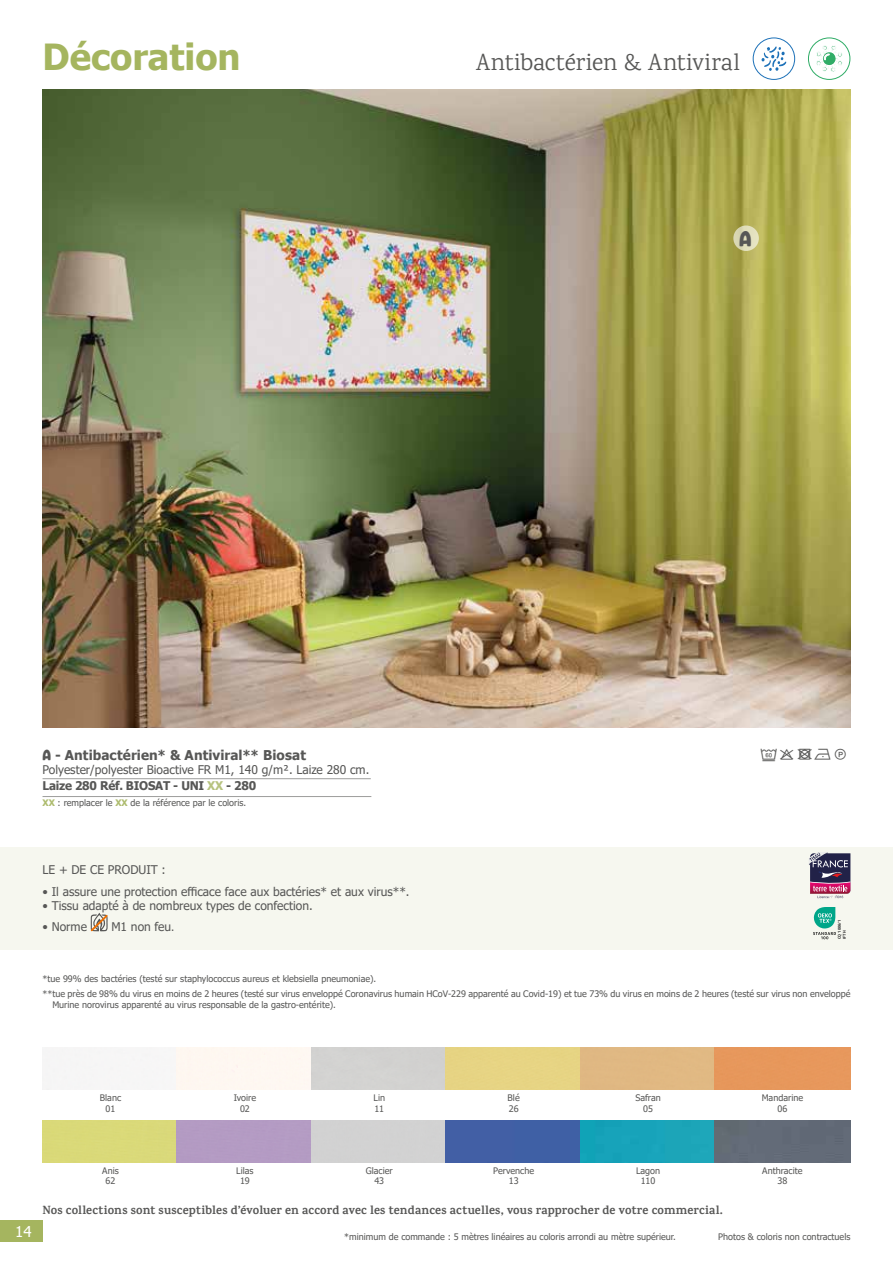
<style>
.page{position:relative;width:893px;height:1263px;background:#fff}
.page>*{position:absolute;margin:0;border:0;box-sizing:border-box;transform-origin:0 0}
.t1{font:700 36px "Tahoma";color:#a5b55f}
.t2{font:24px "Karma";letter-spacing:-.005em;color:#575756}
.t3{font:19.5px "Lemon Days";color:#575756}
.t4{font:15px "Entretien";letter-spacing:-.14em;color:#575756}
.t5{font:15px "Tahoma";color:#fff}
.t6{font:700 13.5px "Tahoma";letter-spacing:.005em;color:#575756}
.t7{font:12px "Tahoma";color:#575756}
.t8{font:700 12px "Karma";letter-spacing:.015em;color:#575756}
.t9{font:700 12px "Tahoma";letter-spacing:-.02em;color:#575756}
.t10{font:9px/10.8px "Tahoma";color:#575756;text-align:center}
.t11{font:700 4.05px/4.9px "Foco";color:#222}
.s1{font-family:"Lemon Days";font-weight:400}
.s2{font-weight:700;color:#aebc6f}
.s3{color:#b7c380}
.s4{font-size:10.5px}
</style>
<div class="page">
<hr style="left:43px;top:778px;width:328px;height:1px;background:#9d9d9c">
<div style="left:0;top:1220px;width:43px;height:22px;background:#a5b55f"></div>
<img style="left:43px;top:89px;width:807px;height:638px">
<div style="left:753px;top:38px;width:42px;height:42px;border:1px solid #1d71b8;border-radius:50%"></div>
<svg style="left:761px;top:46px;width:25px;height:25px"></svg>
<svg style="left:816px;top:45px;width:26px;height:27px"></svg>
<div style="left:808px;top:38px;width:42px;height:42px;border:1px solid #2fac66;border-radius:50%"></div>
<hr style="left:43px;top:796px;width:328px;height:1px;background:#9d9d9c">
<div style="left:43px;top:1120px;width:134px;height:42px;background:#dad979"></div>
<img style="left:311px;top:1120px;width:269px;height:42px">
<div style="left:580px;top:1120px;width:134px;height:42px;background:#17a3ba"></div>
<div style="left:714px;top:1047px;width:136px;height:42px;background:#e7985c"></div>
<div style="left:714px;top:1120px;width:136px;height:42px;background:#636b78"></div>
<div style="left:0;top:847px;width:893px;height:102px;background:#f6f7ef"></div>
<svg style="left:91px;top:913px;width:17px;height:18px"></svg>
<svg style="left:733px;top:225px;width:26px;height:26px"></svg>
<svg style="left:809px;top:852px;width:41px;height:47px;background:#7f5f7d"></svg>
<svg style="left:813px;top:907px;width:23px;height:32px"></svg>
<h1 class="t1" style="left:43px;top:32px;width:200px">Décoration</h1>
<h2 class="t2" style="left:476px;top:48px;width:266px">Antibactérien &amp; Antiviral</h2>
<h3 class="t3" style="left:739px;top:230px;width:14px">A</h3>
<h3 class="t6" style="left:43px;top:745px;width:265px"><span class="s1">A</span> - Antibactérien* &amp; Antiviral** Biosat</h3>
<h3 class="t7" style="left:43px;top:762px;width:328px">Polyester/polyester Bioactive FR M1, 140 g/m². Laize 280 cm.</h3>
<p class="t10" style="left:43px;top:797px;width:205px"><span class="s2">XX</span> : remplacer le <span class="s2">XX</span> de la référence par le coloris.</p>
<h3 class="t9" style="left:43px;top:777px;width:215px">Laize 280 Réf. BIOSAT - UNI <span class="s3">XX</span> - 280</h3>
<h3 class="t7" style="left:43px;top:862px;width:125px">LE + DE CE PRODUIT :</h3>
<h3 class="t7" style="left:43px;top:883px;width:368px">• Il assure une protection efficace face aux bactéries* et aux virus**.</h3>
<h3 class="t7" style="left:43px;top:898px;width:272px">• Tissu adapté à de nombreux types de confection.</h3>
<h3 class="t7" style="left:43px;top:919px;width:46px">• Norme</h3>
<h3 class="t7" style="left:111px;top:919px;width:65px">M1 non feu<span class="s4">.</span></h3>
<h3 class="t4" style="left:759px;top:748px;width:93px">fjmvQ</h3>
<p class="t11" style="left:837px;top:939px;width:21px;rotate:-90deg">CQ 1006/1<br>IFTH</p>
<p class="t10" style="left:43px;top:971px;width:809px;line-height:15px;text-align:left">*tue 99% des bactéries (testé sur staphylococcus aureus et klebsiella pneumoniae).<br>**tue près de 98% du virus en moins de 2 heures (testé sur virus enveloppé Coronavirus humain HCoV-229 apparenté au Covid-19) et tue 73% du virus en moins de 2 heures (testé sur virus non enveloppé</p>
<p class="t10" style="left:52px;top:999px;width:285px">Murine norovirus apparenté au virus responsable de la gastro-entérite).</p>
<p class="t10" style="left:100px;top:1092px;width:23px">Blanc<br>01</p>
<p class="t10" style="left:234px;top:1092px;width:24px">Ivoire<br>02</p>
<p class="t10" style="left:373px;top:1092px;width:13px;text-align:left">Lin<br>11</p>
<p class="t10" style="left:508px;top:1092px;width:14px;text-align:left">Blé<br>26</p>
<p class="t10" style="left:635px;top:1092px;width:27px">Safran<br>05</p>
<p class="t10" style="left:762px;top:1092px;width:43px">Mandarine<br>06</p>
<p class="t10" style="left:102px;top:1165px;width:18px">Anis<br>62</p>
<p class="t10" style="left:236px;top:1165px;width:19px">Lilas<br>19</p>
<p class="t10" style="left:366px;top:1165px;width:28px">Glacier<br>43</p>
<p class="t10" style="left:493px;top:1165px;width:42px">Pervenche<br>13</p>
<p class="t10" style="left:636px;top:1165px;width:26px">Lagon<br>110</p>
<p class="t10" style="left:762px;top:1165px;width:42px">Anthracite<br>38</p>
<h3 class="t8" style="left:43px;top:1202px;width:682px">Nos collections sont susceptibles d’évoluer en accord avec les tendances actuelles, vous rapprocher de votre commercial.</h3>
<h3 class="t5" style="left:15px;top:1221px;width:18px">14</h3>
<p class="t10" style="left:718px;top:1232px;width:134px">Photos &amp; coloris non contractuels</p>
<p class="t10" style="left:344px;top:1232px;width:333px">*minimum de commande : 5 mètres linéaires au coloris arrondi au mètre supérieur.</p>
</div>
